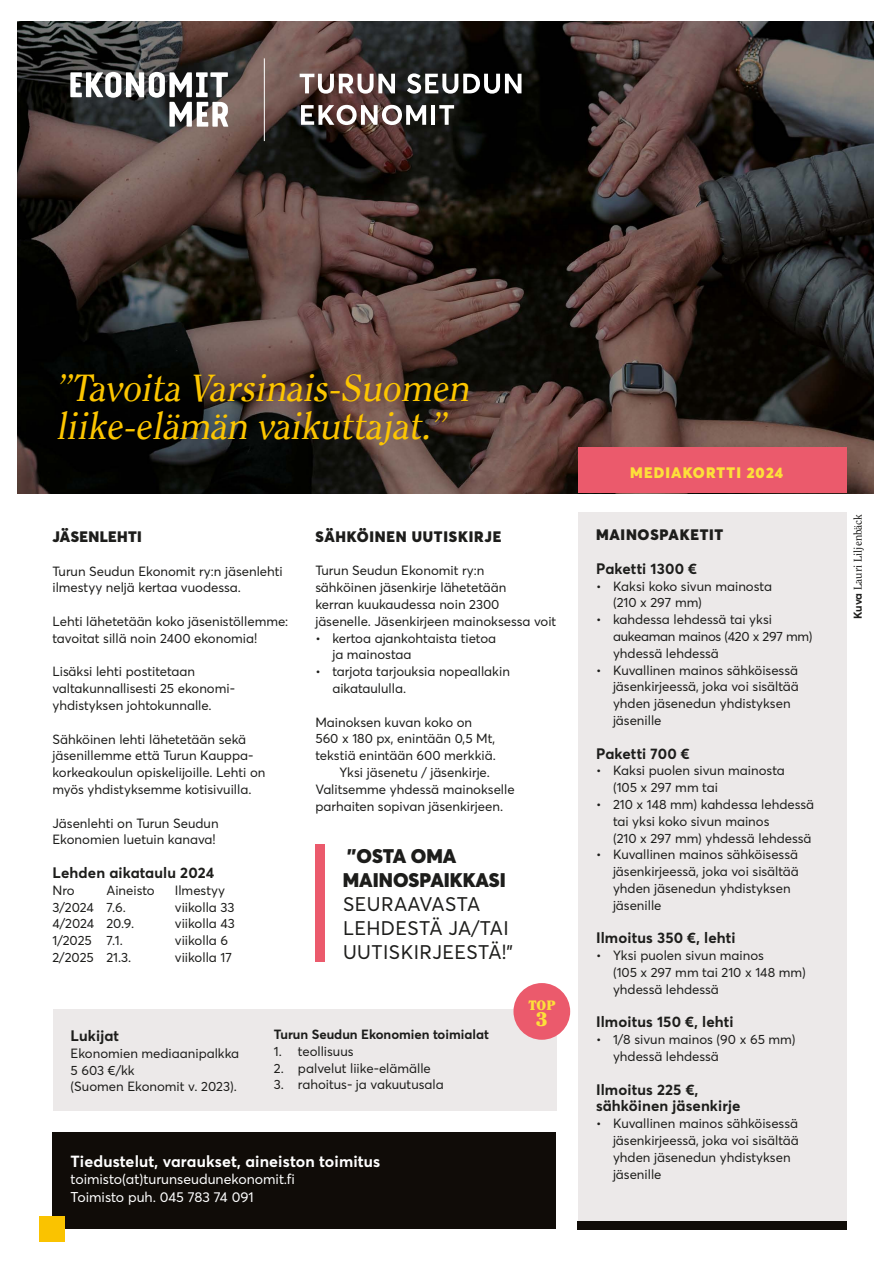
<style>
.page{position:relative;width:893px;height:1263px;background:#fff}
.page>*{position:absolute;margin:0;border:0;box-sizing:border-box;transform-origin:0 0}
.CLEARFACEväliotsikko{font:italic 37.5px "Clearface LT";color:#fdc600}
.CLEARFACEnosto{font:19.5px "Averta";letter-spacing:.025em;color:#1d1d1b}
.CLEARFACEnosto-2{font:900 19.5px "Averta";color:#1d1d1b}
.DINleipätekstitapahtumat{font:900 19.5px "Clearface LT";color:#fde03a}
.DINleipätekstitapahtumat-2{font:700 15.9px "Averta";letter-spacing:.01em;color:#fff}
.DINleipätekstitapahtumat-3{font:700 15px/16.8px "Averta";letter-spacing:.01em;color:#1d1d1b}
.DINleipätekstitapahtumat-4{font:900 15px "Averta";letter-spacing:.05em;color:#1d1d1b}
.DINleipätekstitapahtumat-5{font:900 15px "Averta";letter-spacing:.075em;color:#fde03a}
.DINleipätekstitapahtumat-6{font:900 15px "Averta";letter-spacing:.025em;color:#1d1d1b}
.DINleipätekstitapahtumat-7{font:14.1px "Averta";color:#fff}
.DINleipätekstitapahtumat-8{font:900 13.5px "Clearface LT";color:#fde03a}
.DINleipätekstitapahtumat-9{font:13.2px/16.8px "Averta";color:#1d1d1b}
.DINleipätekstitapahtumat-10{font:700 13.2px "Averta";color:#1d1d1b}
.CLEARFACEväliotsikko-2{font:11.25px "Clearface Std";color:#1d1d1b}
.s1{font-family:"Averta";font-weight:700}
</style>
<div class="page">
<div style="left:579px;top:512px;width:268px;height:713px;background:#ece9e9"></div>
<div style="left:53px;top:1009px;width:503px;height:101px;background:#ece9e9"></div>
<img style="left:17px;top:21px;width:856px;height:472px">
<div style="left:579px;top:448px;width:268px;height:45px;background:#eb5a6c"></div>
<div style="left:52px;top:1133px;width:504px;height:96px;background:#100c08"></div>
<div style="left:578px;top:1221px;width:269px;height:8px;background:#100c08"></div>
<div style="left:40px;top:1216px;width:25px;height:26px;background:#fac300"></div>
<div style="left:513px;top:983px;width:57px;height:57px;background:#eb5a6c;border-radius:50%"></div>
<svg style="left:70px;top:72px;width:158px;height:55px"></svg>
<svg style="left:300px;top:74px;width:95px;height:20px"></svg>
<svg style="left:407px;top:73px;width:114px;height:21px"></svg>
<svg style="left:301px;top:105px;width:125px;height:20px"></svg>
<hr style="left:431px;top:105px;width:4px;height:20px;background:#fff">
<svg style="left:439px;top:105px;width:15px;height:20px"></svg>
<hr style="left:264px;top:58px;width:1px;height:83px;background:#fff">
<div style="left:315px;top:844px;width:10px;height:117px;background:#eb5a6c"></div>
<p class="CLEARFACEväliotsikko" style="left:56px;top:366px;width:422px">”Tavoita Varsinais-Suomen</p>
<p class="CLEARFACEväliotsikko" style="left:56px;top:403px;width:398px">liike-elämän vaikuttajat.”</p>
<p class="DINleipätekstitapahtumat-6" style="left:52px;top:526px;width:91px">JÄSENLEHTI</p>
<p class="DINleipätekstitapahtumat-9" style="left:52px;top:562px;width:232px">Turun Seudun Ekonomit ry:n jäsenlehti ilmestyy neljä kertaa vuodessa.</p>
<p class="DINleipätekstitapahtumat-9" style="left:52px;top:612px;width:237px">Lehti lähetetään koko jäsenistöllemme: tavoitat sillä noin 2400 ekonomia!</p>
<p class="DINleipätekstitapahtumat-9" style="left:52px;top:663px;width:144px">Lisäksi lehti postitetaan</p>
<p class="DINleipätekstitapahtumat-9" style="left:52px;top:679px;width:184px">valtakunnallisesti 25 ekonomi-</p>
<p class="DINleipätekstitapahtumat-9" style="left:52px;top:696px;width:161px">yhdistyksen johtokunnalle.</p>
<p class="DINleipätekstitapahtumat-9" style="left:52px;top:730px;width:195px">Sähköinen lehti lähetetään sekä</p>
<p class="DINleipätekstitapahtumat-9" style="left:52px;top:747px;width:203px">jäsenillemme että Turun Kauppa-</p>
<p class="DINleipätekstitapahtumat-9" style="left:52px;top:763px;width:215px">korkeakoulun opiskelijoille. Lehti on myös yhdistyksemme kotisivuilla.</p>
<p class="DINleipätekstitapahtumat-9" style="left:52px;top:814px;width:168px">Jäsenlehti on Turun Seudun</p>
<p class="DINleipätekstitapahtumat-9" style="left:52px;top:831px;width:165px">Ekonomien luetuin kanava!</p>
<p class="DINleipätekstitapahtumat-3" style="left:52px;top:863px;width:163px">Lehden aikataulu 2024</p>
<p class="DINleipätekstitapahtumat-9" style="left:52px;top:881px;width:24px">Nro</p>
<p class="DINleipätekstitapahtumat-9" style="left:106px;top:881px;width:50px">Aineisto</p>
<p class="DINleipätekstitapahtumat-9" style="left:175px;top:881px;width:52px">Ilmestyy</p>
<p class="DINleipätekstitapahtumat-9" style="left:52px;top:898px;width:75px">3/2024 7.6.</p>
<p class="DINleipätekstitapahtumat-9" style="left:175px;top:898px;width:61px">viikolla 33</p>
<p class="DINleipätekstitapahtumat-9" style="left:52px;top:915px;width:83px">4/2024 20.9.</p>
<p class="DINleipätekstitapahtumat-9" style="left:175px;top:915px;width:62px">viikolla 43</p>
<p class="DINleipätekstitapahtumat-9" style="left:52px;top:931px;width:72px">1/2025 7.1.</p>
<p class="DINleipätekstitapahtumat-9" style="left:175px;top:931px;width:55px">viikolla 6</p>
<p class="DINleipätekstitapahtumat-9" style="left:52px;top:948px;width:80px">2/2025 21.3.</p>
<p class="DINleipätekstitapahtumat-9" style="left:175px;top:948px;width:59px">viikolla 17</p>
<p class="DINleipätekstitapahtumat-4" style="left:315px;top:526px;width:187px">SÄHKÖINEN UUTISKIRJE</p>
<p class="DINleipätekstitapahtumat-9" style="left:315px;top:562px;width:171px">Turun Seudun Ekonomit ry:n</p>
<p class="DINleipätekstitapahtumat-9" style="left:315px;top:579px;width:192px">sähköinen jäsenkirje lähetetään</p>
<p class="DINleipätekstitapahtumat-9" style="left:315px;top:595px;width:186px">kerran kuukaudessa noin 2300</p>
<p class="DINleipätekstitapahtumat-9" style="left:315px;top:612px;width:242px">jäsenelle. Jäsenkirjeen mainoksessa voit</p>
<p class="DINleipätekstitapahtumat-9" style="left:332px;top:629px;width:165px;text-indent:-17px">• kertoa ajankohtaista tietoa ja mainostaa</p>
<p class="DINleipätekstitapahtumat-9" style="left:332px;top:663px;width:179px;text-indent:-17px">• tarjota tarjouksia nopeallakin aikataululla.</p>
<p class="DINleipätekstitapahtumat-9" style="left:315px;top:713px;width:182px">Mainoksen kuvan koko on<br>560 x 180 px, enintään 0,5 Mt, tekstiä enintään 600 merkkiä.</p>
<p class="DINleipätekstitapahtumat-9" style="left:315px;top:763px;width:201px;text-align:center">Yksi jäsenetu / jäsenkirje.<br>Valitsemme yhdessä mainokselle</p>
<p class="DINleipätekstitapahtumat-9" style="left:315px;top:797px;width:189px">parhaiten sopivan jäsenkirjeen.</p>
<p class="CLEARFACEnosto-2" style="left:347px;top:842px;width:111px">”OSTA OMA</p>
<p class="CLEARFACEnosto-2" style="left:343px;top:866px;width:165px">MAINOSPAIKKASI</p>
<p class="CLEARFACEnosto" style="left:343px;top:890px;width:139px">SEURAAVASTA</p>
<p class="CLEARFACEnosto" style="left:343px;top:914px;width:167px">LEHDESTÄ JA/TAI</p>
<p class="CLEARFACEnosto" style="left:343px;top:938px;width:172px">UUTISKIRJEESTÄ!”</p>
<p class="DINleipätekstitapahtumat-8" style="left:528px;top:996px;width:28px">TOP</p>
<p class="DINleipätekstitapahtumat" style="left:536px;top:1007px;width:13px">3</p>
<p class="DINleipätekstitapahtumat-3" style="left:71px;top:1026px;width:50px">Lukijat</p>
<p class="DINleipätekstitapahtumat-9" style="left:71px;top:1044px;width:170px">Ekonomien mediaanipalkka<br>5 603 €/kk</p>
<p class="DINleipätekstitapahtumat-9" style="left:71px;top:1078px;width:168px">(Suomen Ekonomit v. 2023).</p>
<p class="DINleipätekstitapahtumat-10" style="left:274px;top:1025px;width:216px">Turun Seudun Ekonomien toimialat</p>
<p class="DINleipätekstitapahtumat-9" style="left:274px;top:1042px;width:81px">1. teollisuus</p>
<p class="DINleipätekstitapahtumat-9" style="left:274px;top:1059px;width:159px">2. palvelut liike-elämälle</p>
<p class="DINleipätekstitapahtumat-9" style="left:274px;top:1076px;width:171px">3. rahoitus- ja vakuutusala</p>
<p class="DINleipätekstitapahtumat-2" style="left:71px;top:1150px;width:311px">Tiedustelut, varaukset, aineiston toimitus</p>
<p class="DINleipätekstitapahtumat-7" style="left:71px;top:1170px;width:226px">toimisto(at)turunseudunekonomit.fi</p>
<p class="DINleipätekstitapahtumat-7" style="left:71px;top:1187px;width:185px">Toimisto puh. 045 783 74 091</p>
<p class="DINleipätekstitapahtumat-5" style="left:630px;top:461px;width:155px">MEDIAKORTTI 2024</p>
<p class="DINleipätekstitapahtumat-4" style="left:596px;top:524px;width:129px">MAINOSPAKETIT</p>
<p class="DINleipätekstitapahtumat-3" style="left:596px;top:559px;width:103px">Paketti 1300 €</p>
<p class="DINleipätekstitapahtumat-9" style="left:613px;top:577px;width:160px;text-indent:-17px">• Kaksi koko sivun mainosta (210 x 297 mm)</p>
<p class="DINleipätekstitapahtumat-9" style="left:613px;top:610px;width:201px;text-indent:-17px">• kahdessa lehdessä tai yksi aukeaman mainos (420 x 297 mm) yhdessä lehdessä</p>
<p class="DINleipätekstitapahtumat-9" style="left:613px;top:661px;width:187px;text-indent:-17px">• Kuvallinen mainos sähköisessä jäsenkirjeessä, joka voi sisältää yhden jäsenedun yhdistyksen jäsenille</p>
<p class="DINleipätekstitapahtumat-3" style="left:596px;top:744px;width:95px">Paketti 700 €</p>
<p class="DINleipätekstitapahtumat-9" style="left:613px;top:762px;width:173px;text-indent:-17px">• Kaksi puolen sivun mainosta (105 x 297 mm tai</p>
<p class="DINleipätekstitapahtumat-9" style="left:613px;top:795px;width:203px;text-indent:-17px">• 210 x 148 mm) kahdessa lehdessä tai yksi koko sivun mainos<br>(210 x 297 mm) yhdessä lehdessä</p>
<p class="DINleipätekstitapahtumat-9" style="left:613px;top:846px;width:187px;text-indent:-17px">• Kuvallinen mainos sähköisessä jäsenkirjeessä, joka voi sisältää yhden jäsenedun yhdistyksen jäsenille</p>
<p class="DINleipätekstitapahtumat-3" style="left:596px;top:929px;width:141px">Ilmoitus 350 €, lehti</p>
<p class="DINleipätekstitapahtumat-9" style="left:613px;top:946px;width:194px;text-indent:-17px">• Yksi puolen sivun mainos<br>(105 x 297 mm tai 210 x 148 mm) yhdessä lehdessä</p>
<p class="DINleipätekstitapahtumat-3" style="left:596px;top:1013px;width:139px">Ilmoitus 150 €, lehti</p>
<p class="DINleipätekstitapahtumat-9" style="left:613px;top:1030px;width:184px;text-indent:-17px">• 1/8 sivun mainos (90 x 65 mm) yhdessä lehdessä</p>
<p class="DINleipätekstitapahtumat-3" style="left:596px;top:1080px;width:146px">Ilmoitus 225 €, sähköinen jäsenkirje</p>
<p class="DINleipätekstitapahtumat-9" style="left:613px;top:1114px;width:187px;text-indent:-17px">• Kuvallinen mainos sähköisessä jäsenkirjeessä, joka voi sisältää yhden jäsenedun yhdistyksen jäsenille</p>
<p class="CLEARFACEväliotsikko-2" style="left:851px;top:619px;width:107px;rotate:-90deg"><span class="s1">Kuva</span> Lauri Liljenbäck</p>
</div>
